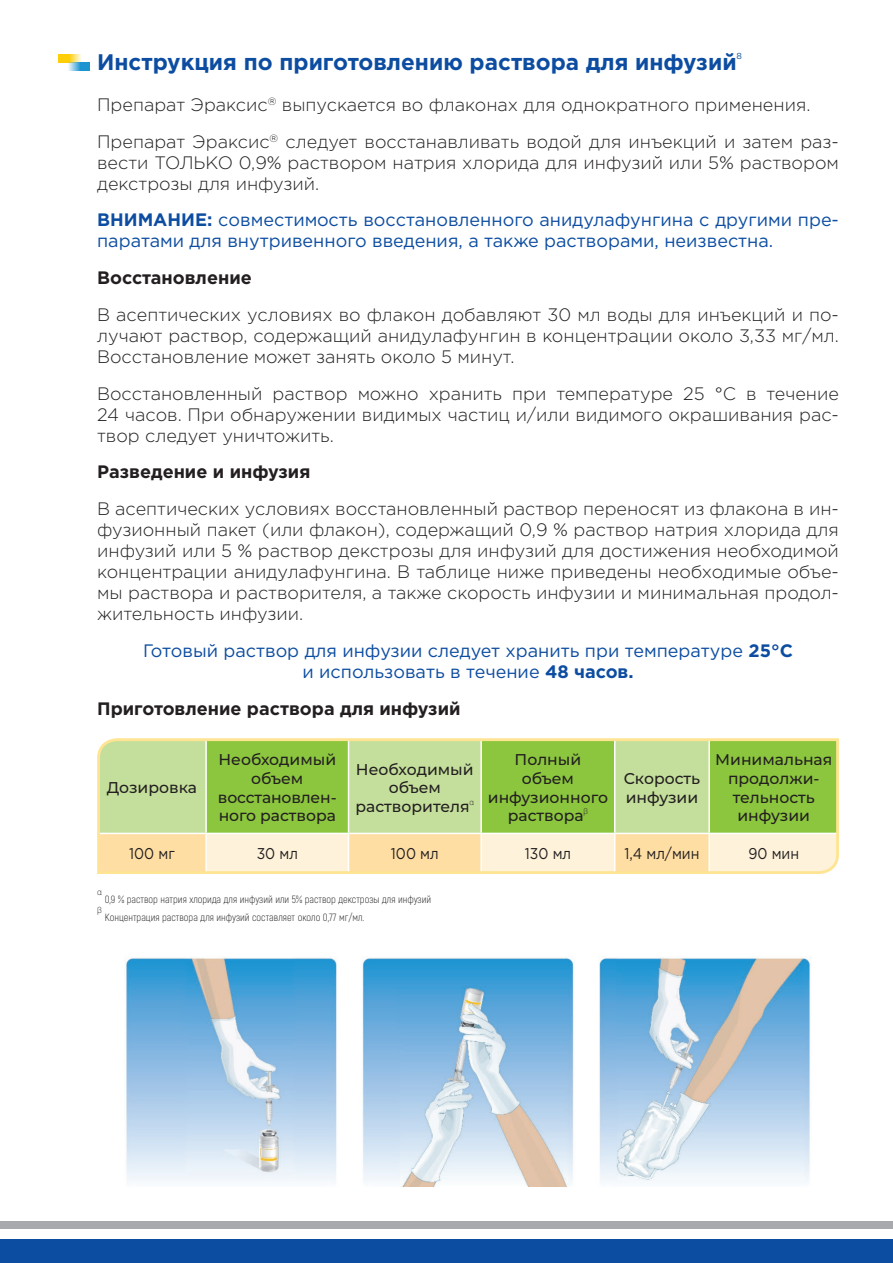
<style>
.page{position:relative;width:893px;height:1263px;background:#fff}
.page>*{position:absolute;margin:0;border:0;box-sizing:border-box;transform-origin:0 0}
.t1{font:700 22.5px "Gotham Pro";color:#0d4da1}
.t2{font:300 18px/21px "Gotham Pro";color:#231f20;text-align:justify}
.t3{font:18px/21px "Gotham Pro";color:#0d4da1}
.t4{font:700 18px "Gotham Pro";color:#231f20}
.t5{font:500 15.6px/18.8px "Montserrat";color:#231f20;text-align:center}
.t6{font:15.6px "Gotham Pro";color:#231f20;scale:.9 1}
.t7{font:300 10.5px "Akrobat";color:#231f20}
.t8{font:200 8.7px "Core Sans E 25";color:#231f20}
.t9{font:8.7px "Gotham Pro";color:#0d4da1}
.t10{font:200 8.25px "Core Sans E 25";color:#231f20}
.s1{font-weight:700}
</style>
<div class="page">
<div style="left:0;top:1239px;width:893px;height:24px;background:#0d4da1"></div>
<div style="left:0;top:1221px;width:893px;height:8px;background:#a8a9ad"></div>
<img style="left:124px;top:957px;width:687px;height:229px">
<svg style="left:97px;top:738px;width:742px;height:136px"></svg>
<svg style="left:58px;top:54px;width:23px;height:8px"></svg>
<svg style="left:68px;top:63px;width:22px;height:8px"></svg>
<p class="t1" style="left:97px;top:49px;width:641px">Инструкция по приготовлению раствора для инфузий</p>
<p class="t9" style="left:737px;top:52px;width:7px">8</p>
<p class="t2" style="left:97px;top:94px;width:715px">Препарат Эраксис<sup>®</sup> выпускается во флаконах для однократного применения.</p>
<p class="t2" style="left:97px;top:131px;width:743px">Препарат Эраксис<sup>®</sup> следует восстанавливать водой для инъекций и затем раз&shy;вести ТОЛЬКО 0,9% раствором натрия хлорида для инфузий или 5% раствором декстрозы для инфузий.</p>
<p class="t3" style="left:97px;top:209px;width:743px"><span class="s1">ВНИМАНИЕ:</span> совместимость восстановленного анидулафунгина с другими пре&shy;паратами для внутривенного введения, а также растворами, неизвестна.</p>
<p class="t4" style="left:97px;top:267px;width:156px">Восстановление</p>
<p class="t2" style="left:97px;top:304px;width:743px">В асептических условиях во флакон добавляют 30 мл воды для инъекций и по&shy;лучают раствор, содержащий анидулафунгин в концентрации около 3,33 мг/мл.<br>Восстановление может занять около 5 минут.</p>
<p class="t2" style="left:97px;top:383px;width:743px">Восстановленный раствор можно хранить при температуре 25 °С в течение 24 часов. При обнаружении видимых частиц и/или видимого окрашивания рас&shy;твор следует уничтожить.</p>
<p class="t4" style="left:97px;top:462px;width:215px">Разведение и инфузия</p>
<p class="t2" style="left:97px;top:498px;width:743px">В асептических условиях восстановленный раствор переносят из флакона в ин&shy;фузионный пакет (или флакон), содержащий 0,9 % раствор натрия хлорида для инфузий или 5 % раствор декстрозы для инфузий для достижения необходимой концентрации анидулафунгина. В таблице ниже приведены необходимые объе&shy;мы раствора и растворителя, а также скорость инфузии и минимальная продол&shy;жительность инфузии.</p>
<p class="t3" style="left:143px;top:640px;width:651px;text-align:center">Готовый раствор для инфузии следует хранить при температуре <span class="s1">25°С </span>и использовать в течение <span class="s1">48 часов.</span></p>
<p class="t4" style="left:97px;top:698px;width:365px">Приготовление раствора для инфузий</p>
<p class="t5" style="left:107px;top:778px;width:92px">Дозировка</p>
<p class="t5" style="left:218px;top:750px;width:120px">Необходимый объем восстановлен&shy;ного раствора</p>
<p class="t5" style="left:356px;top:759px;width:120px">Необходимый объем растворителя</p>
<p class="t10" style="left:470px;top:796px;width:6px">α</p>
<p class="t5" style="left:488px;top:750px;width:122px">Полный объем инфузионного раствора</p>
<p class="t10" style="left:584px;top:805px;width:6px">β</p>
<p class="t5" style="left:624px;top:768px;width:78px;text-align:left">Скорость инфузии</p>
<p class="t5" style="left:715px;top:750px;width:119px">Минимальная продолжи&shy;тельность инфузии</p>
<p class="t6" style="left:129px;top:844px;width:52px">100 мг</p>
<p class="t6" style="left:257px;top:844px;width:47px">30 мл</p>
<p class="t6" style="left:391px;top:844px;width:55px">100 мл</p>
<p class="t6" style="left:525px;top:844px;width:53px">130 мл</p>
<p class="t6" style="left:624px;top:844px;width:85px">1,4 мл/мин</p>
<p class="t6" style="left:748px;top:844px;width:58px">90 мин</p>
<p class="t8" style="left:97px;top:886px;width:6px">α</p>
<p class="t7" style="left:105px;top:893px;width:328px">0,9 % раствор натрия хлорида для инфузий или 5% раствор декстрозы для инфузий</p>
<p class="t8" style="left:97px;top:904px;width:6px">β</p>
<p class="t7" style="left:105px;top:911px;width:261px">Концентрация раствора для инфузий составляет около 0,77 мг/мл.</p>
</div>
